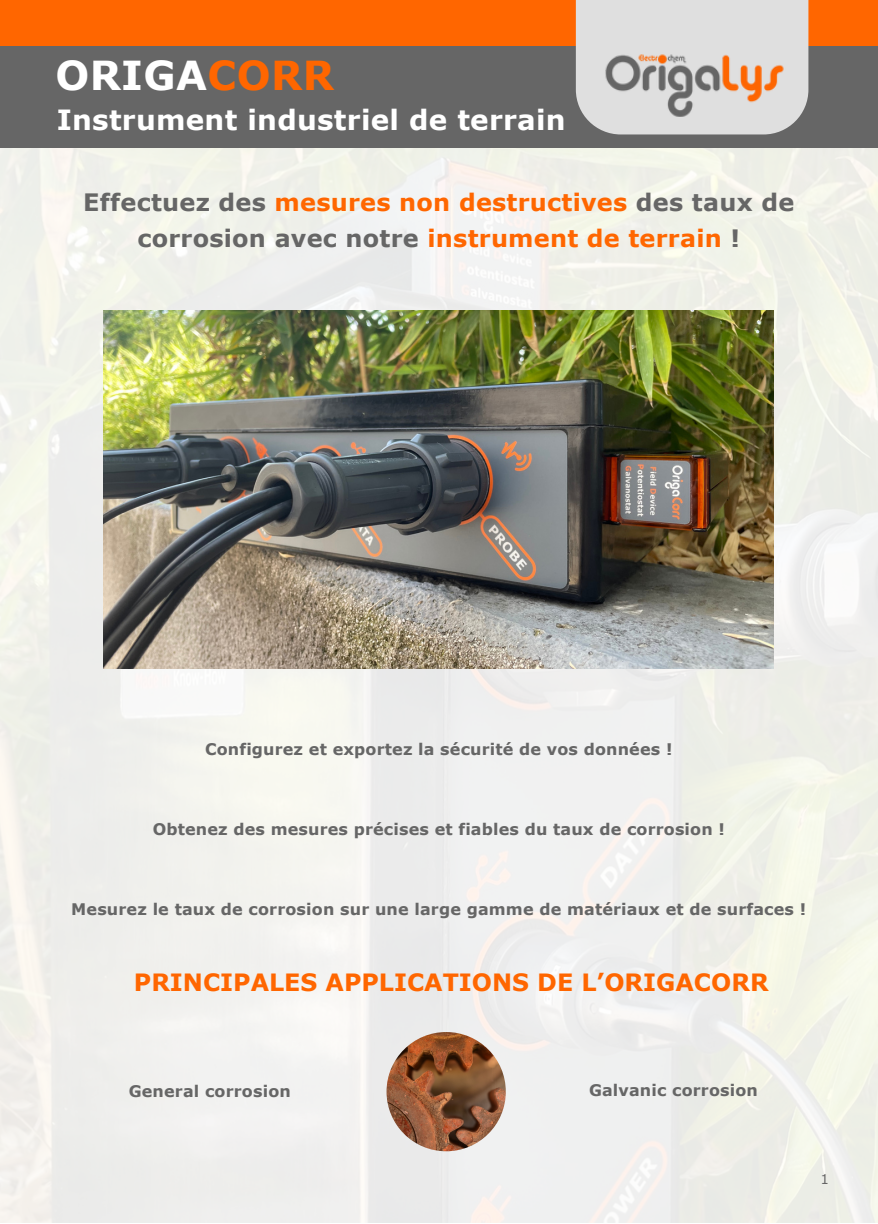
<style>
.page{position:relative;width:878px;height:1224px;background:#fff}
.page>*{position:absolute;margin:0;border:0;box-sizing:border-box;transform-origin:0 0}
.t1{font:700 40px "Verdana";letter-spacing:.01em;color:#fff}
.t2{font:700 27.8px "Verdana";letter-spacing:.01em;color:#fff}
.t3{font:700 24px/36px "Verdana";letter-spacing:.01em;color:#f60;text-align:center}
.t4{font:700 23.8px "Verdana";color:#f60}
.t5{font:700 16px "Verdana";letter-spacing:.01em;color:#666}
.t6{font:13.4px "Verdana";color:#666}
.s1{color:#f60}
.s2{color:#666}
</style>
<div class="page">
<img style="left:0;top:147px;width:878px;height:1075px">
<div style="left:0;top:46px;width:878px;height:101px;background:#666"></div>
<div style="left:0;top:0;width:878px;height:46px;background:#f60"></div>
<div style="left:576px;top:0;width:232px;height:134px;background:#dfdfdf"></div>
<img style="left:597px;top:51px;width:191px;height:66px">
<img style="left:386px;top:1032px;width:120px;height:119px;border-radius:50%">
<img style="left:104px;top:311px;width:669px;height:358px">
<p class="t1" style="left:55px;top:50px;width:280px">ORIGA<span class="s1">CORR</span></p>
<p class="t2" style="left:57px;top:102px;width:510px">Instrument industriel de terrain</p>
<p class="t3" style="left:83px;top:184px;width:712px"><span class="s2">Effectuez des</span> mesures non destructives <span class="s2">des taux de corrosion avec notre</span> instrument de terrain <span class="s2">!</span></p>
<p class="t5" style="left:205px;top:739px;width:469px">Configurez et exportez la sécurité de vos données !</p>
<p class="t5" style="left:153px;top:819px;width:574px">Obtenez des mesures précises et fiables du taux de corrosion !</p>
<p class="t5" style="left:71px;top:899px;width:736px">Mesurez le taux de corrosion sur une large gamme de matériaux et de surfaces !</p>
<p class="t4" style="left:134px;top:967px;width:636px">PRINCIPALES APPLICATIONS DE L’ORIGACORR</p>
<p class="t5" style="left:129px;top:1081px;width:164px">General corrosion</p>
<p class="t5" style="left:589px;top:1080px;width:170px">Galvanic corrosion</p>
<p class="t6" style="left:820px;top:1170px;width:10px">1</p>
</div>
